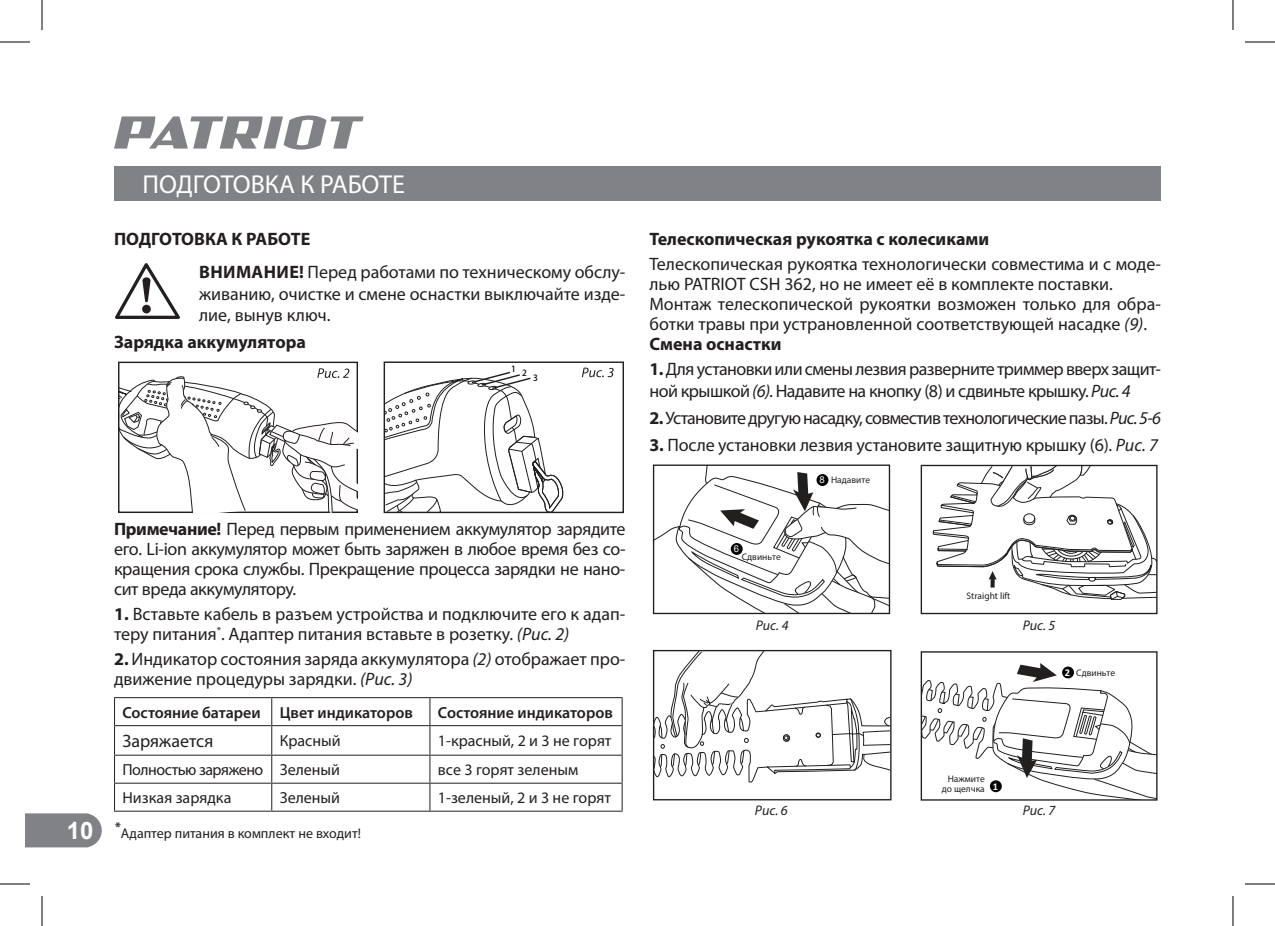
<style>
.page{position:relative;width:1275px;height:926px;background:#fff}
.page>*{position:absolute;margin:0;border:0;box-sizing:border-box;transform-origin:0 0}
.t1{font:26px "Myriad Pro";letter-spacing:-.005em;color:#fff}
.t2{font:700 24px "Arial";color:#fff}
.t3{font:18px/20px "Myriad Pro";letter-spacing:-.005em;color:#231f20}
.t4{font:18px/21.6px "Myriad Pro";letter-spacing:-.03em;color:#231f20}
.t5{font:18px "Myriad Pro";letter-spacing:-.04em;color:#231f20}
.t6{font:700 18px "Myriad Pro";color:#231f20}
.t7{font:16px "Myriad Pro";color:#231f20}
.t8{font:600 16px "Myriad Pro";color:#231f20}
.t9{font:16px "Myriad Pro";letter-spacing:-.03em;color:#231f20}
.t10{font:14px "Myriad Pro";color:#231f20}
.t11{font:italic 14px "Myriad Pro";color:#231f20}
.t12{font:700 12.8px "Myriad Pro";color:#231f20}
.t13{font:700 10.4px "Calibri";color:#fff}
.t14{font:9.6px "Myriad Pro";color:#221f1f}
.t15{font:9.6px "Arial";color:#fff}
.t16{font:9.4px/9.6px "Myriad Pro";color:#221f1f;text-align:right}
.t17{font:9.4px "Helvetica";color:#221f1f}
.t18{font:700 8.4px "Helvetica Neue";color:#060304}
.s1{font-weight:700}
.s2{font-style:italic}
.s3{font-family:"Arial";color:#fff}
.s4{font-family:"Calibri";font-weight:700;font-size:10.4px;color:#fff}
</style>
<div class="page">
<svg style="left:25px;top:813px;width:77px;height:34px;background:#87898c"></svg>
<svg style="left:114px;top:115px;width:249px;height:35px"></svg>
<div style="left:114px;top:166px;width:1047px;height:34px;background:#808285"></div>
<svg style="left:115px;top:263px;width:65px;height:56px"></svg>
<div style="left:118px;top:362px;width:240px;height:151px;border:1px solid #221f1f"></div>
<div style="left:383px;top:361px;width:241px;height:152px;border:1px solid #221f1f"></div>
<svg style="left:384px;top:371px;width:179px;height:141px"></svg>
<svg style="left:653px;top:465px;width:236px;height:148px"></svg>
<div style="left:816px;top:474px;width:12px;height:12px;background:#060304;border-radius:50%"></div>
<div style="left:731px;top:543px;width:11px;height:12px;background:#060304;border-radius:50%"></div>
<svg style="left:655px;top:652px;width:234px;height:131px"></svg>
<div style="left:653px;top:650px;width:238px;height:150px;border:1px solid #221f1f"></div>
<svg style="left:932px;top:467px;width:223px;height:133px"></svg>
<div style="left:920px;top:465px;width:237px;height:149px;border:1px solid #221f1f"></div>
<div style="left:920px;top:651px;width:237px;height:150px;border:1px solid #221f1f"></div>
<svg style="left:921px;top:663px;width:235px;height:137px"></svg>
<div style="left:990px;top:780px;width:11px;height:12px;background:#060304;border-radius:50%"></div>
<div style="left:1062px;top:666px;width:12px;height:12px;background:#060304;border-radius:50%"></div>
<svg style="left:582px;top:368px;width:31px;height:9px"></svg>
<svg style="left:118px;top:368px;width:239px;height:144px"></svg>
<hr style="left:114px;top:697px;width:158px;height:1px;background:#231f20">
<hr style="left:272px;top:697px;width:158px;height:1px;background:#231f20">
<hr style="left:430px;top:697px;width:192px;height:1px;background:#231f20">
<hr style="left:114px;top:725px;width:158px;height:1px;background:#231f20">
<hr style="left:272px;top:725px;width:158px;height:1px;background:#231f20">
<hr style="left:430px;top:725px;width:192px;height:1px;background:#231f20">
<hr style="left:114px;top:755px;width:158px;height:1px;background:#231f20">
<hr style="left:272px;top:755px;width:158px;height:1px;background:#231f20">
<hr style="left:430px;top:755px;width:192px;height:1px;background:#231f20">
<hr style="left:114px;top:783px;width:158px;height:1px;background:#231f20">
<svg style="left:114px;top:698px;width:1px;height:113px"></svg>
<hr style="left:272px;top:783px;width:158px;height:1px;background:#231f20">
<svg style="left:271px;top:698px;width:1px;height:113px"></svg>
<hr style="left:430px;top:783px;width:192px;height:1px;background:#231f20">
<svg style="left:429px;top:698px;width:1px;height:113px"></svg>
<svg style="left:621px;top:698px;width:1px;height:113px"></svg>
<hr style="left:114px;top:811px;width:158px;height:1px;background:#231f20">
<hr style="left:272px;top:811px;width:158px;height:1px;background:#231f20">
<hr style="left:430px;top:811px;width:192px;height:1px;background:#231f20">
<hr style="left:0;top:42px;width:30px;height:1px;background:#000">
<hr style="left:1245px;top:42px;width:30px;height:1px;background:#000">
<hr style="left:0;top:884px;width:30px;height:1px;background:#000">
<hr style="left:1245px;top:884px;width:30px;height:1px;background:#000">
<hr style="left:42px;top:0;width:1px;height:30px;background:#000">
<hr style="left:42px;top:896px;width:1px;height:30px;background:#000">
<hr style="left:1232px;top:0;width:1px;height:30px;background:#000">
<hr style="left:1232px;top:896px;width:1px;height:30px;background:#000">
<h1 class="t1" style="left:142px;top:168px;width:264px">ПОДГОТОВКА К РАБОТЕ</h1>
<p class="t3" style="left:199px;top:222px;width:428px;line-height:33px;text-indent:-85px"><span class="s1">ПОДГОТОВКА К РАБОТЕ<br>ВНИМАНИЕ!</span> Перед работами по техническому обслу-</p>
<p class="t3" style="left:199px;top:283px;width:428px;line-height:21.6px">живанию, очистке и смене оснастки выключайте изде&shy;лие, вынув ключ.</p>
<p class="t6" style="left:114px;top:330px;width:193px">Зарядка аккумулятора</p>
<p class="t18" style="left:511px;top:364px;width:6px">1</p>
<p class="t18" style="left:522px;top:368px;width:6px">2</p>
<p class="t18" style="left:533px;top:373px;width:6px">3</p>
<h2 class="t2" style="left:67px;top:814px;width:28px">10</h2>
<p class="t3" style="left:114px;top:519px;width:513px;text-align:justify"><span class="s1">Примечание!</span> Перед первым применением аккумулятор зарядите его. Li-ion аккумулятор может быть заряжен в любое время без со&shy;кращения срока службы. Прекращение процесса зарядки не нано&shy;сит вреда аккумулятору.</p>
<p class="t3" style="left:114px;top:604px;width:513px"><span class="s1">1.</span> Вставьте кабель в разъем устройства и подключите его к адап&shy;теру питания<sup>*</sup>. Адаптер питания вставьте в розетку. <span class="s2">(Рис. 2)</span></p>
<p class="t3" style="left:114px;top:649px;width:513px"><span class="s1">2.</span> Индикатор состояния заряда аккумулятора <span class="s2">(2)</span> отображает про&shy;движение процедуры зарядки. <span class="s2">(Рис. 3)</span></p>
<p class="t8" style="left:122px;top:702px;width:292px">Состояние батареи Цвет индикаторов</p>
<p class="t8" style="left:438px;top:702px;width:176px">Состояние индикаторов</p>
<p class="t3" style="left:122px;top:731px;width:92px">Заряжается</p>
<p class="t7" style="left:280px;top:730px;width:62px">Красный</p>
<p class="t7" style="left:438px;top:730px;width:175px">1-красный, 2 и 3 не горят</p>
<p class="t9" style="left:123px;top:760px;width:219px">Полностью заряжено Зеленый</p>
<p class="t7" style="left:438px;top:760px;width:142px">все 3 горят зеленым</p>
<p class="t7" style="left:123px;top:788px;width:110px">Низкая зарядка</p>
<p class="t7" style="left:280px;top:788px;width:62px">Зеленый</p>
<p class="t7" style="left:438px;top:788px;width:174px">1-зеленый, 2 и 3 не горят</p>
<p class="t12" style="left:115px;top:818px;width:7px">*</p>
<p class="t10" style="left:121px;top:825px;width:242px">Адаптер питания в комплект не входит!</p>
<p class="t6" style="left:649px;top:227px;width:341px">Телескопическая рукоятка с колесиками</p>
<p class="t3" style="left:649px;top:254px;width:513px">Телескопическая рукоятка технологически совместима и с моде&shy;лью PATRIOT CSH 362, но не имеет её в комплекте поставки.<br>Монтаж телескопической рукоятки возможен только для обра&shy;ботки травы при устрановленной соответствующей насадке <span class="s2">(9)</span>.<br><span class="s1">Смена оснастки</span></p>
<p class="t4" style="left:649px;top:358px;width:513px"><span class="s1">1.</span> Для установки или смены лезвия разверните триммер вверх защит&shy;ной крышкой <span class="s2">(6).</span> Надавите на кнопку (8) и сдвиньте крышку. <span class="s2">Рис. 4</span></p>
<p class="t5" style="left:649px;top:407px;width:513px"><span class="s1">2.</span> Установите другую насадку, совместив технологические пазы. <span class="s2">Рис. 5-6</span></p>
<p class="t3" style="left:649px;top:435px;width:510px"><span class="s1">3.</span> После установки лезвия установите защитную крышку (6). <span class="s2">Рис. 7</span></p>
<p class="t15" style="left:733px;top:542px;width:7px">6</p>
<p class="t14" style="left:741px;top:551px;width:41px">Сдвиньте</p>
<p class="t14" style="left:819px;top:474px;width:52px"><span class="s3">8</span> Надавите</p>
<p class="t17" style="left:966px;top:590px;width:45px">Straight lift</p>
<p class="t11" style="left:756px;top:616px;width:34px">Рис. 4</p>
<p class="t11" style="left:1022px;top:616px;width:34px">Рис. 5</p>
<p class="t16" style="left:1065px;top:668px;width:52px"><span class="s4">2</span> Сдвиньте</p>
<p class="t16" style="left:942px;top:774px;width:44px">Нажмите до щелчка</p>
<p class="t13" style="left:992px;top:779px;width:7px">1</p>
<p class="t11" style="left:755px;top:802px;width:34px">Рис. 6</p>
<p class="t11" style="left:1022px;top:802px;width:34px">Рис. 7</p>
</div>
